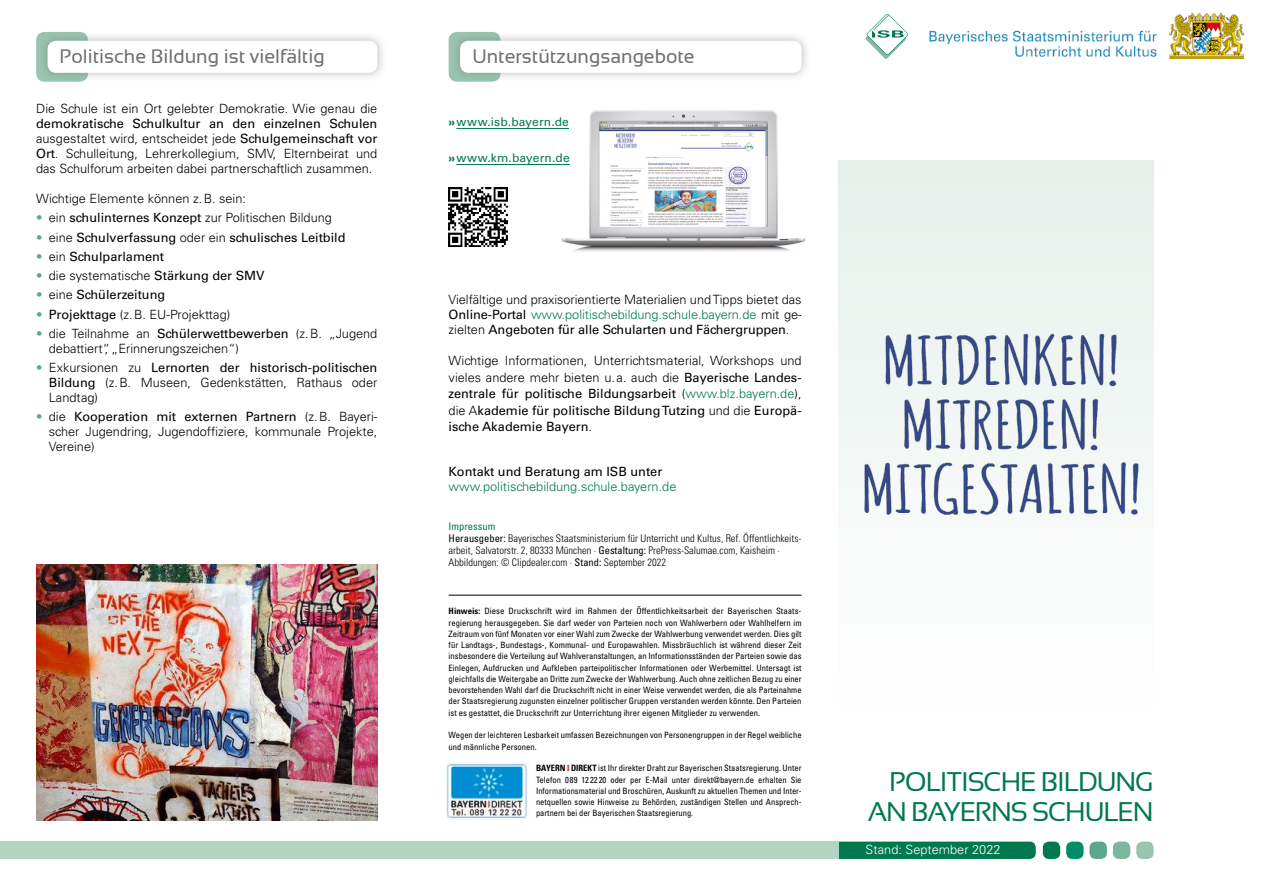
<style>
.page{position:relative;width:1263px;height:893px;background:#fff}
.page>*{position:absolute;margin:0;border:0;box-sizing:border-box;transform-origin:0 0}
.t1{font:27px/29.7px "Sansation";letter-spacing:-.04em;color:#00794d;text-align:right}
.t2{font:19.5px "Sansation";color:#6f6f6e}
.t3{font:300 12.75px/15px "Univers";color:#000;text-align:justify}
.t4{font:12.75px/16.5px "Univers";color:#000;text-align:justify}
.t5{font:300 12.75px "Univers";color:#00794d}
.t6{font:300 12.75px "Univers";color:#fff}
.t7{font:12px "Univers";letter-spacing:.015em;color:#00794d}
.t8{font:300 condensed 10.5px/12px "Univers";color:#000}
.t9{font:condensed 8.7px/11.2px "Univers";color:#000;text-align:justify}
.s1{font-weight:400}
.s2{color:#5da88b}
.s3{font-weight:300;color:#5da88b}
.s4{font-weight:300}
.s5{font-weight:700}
.s6{color:#00794d}
.s7{font-weight:300;color:#00794d}
.s8{font-weight:400;color:#00794d}
.s9{font-weight:700;color:#e10c13}
</style>
<div class="page">
<div style="left:36px;top:32px;width:52px;height:50px;background:#99c4b0;border-radius:9px"></div>
<div style="left:38px;top:31px;width:349px;height:52px;background:#6f6f6e;opacity:.5"></div>
<div style="left:48px;top:41px;width:329px;height:32px;background:#fff;border-radius:9px"></div>
<div style="left:450px;top:31px;width:361px;height:52px;background:#6f6f6e;opacity:.5"></div>
<div style="left:460px;top:41px;width:341px;height:32px;background:#fff;border-radius:9px"></div>
<hr style="left:456px;top:128px;width:113px;height:1px;background:#00794d">
<hr style="left:456px;top:164px;width:114px;height:1px;background:#00794d">
<img style="left:561px;top:110px;width:244px;height:141px">
<img style="left:449px;top:188px;width:58px;height:58px">
<div style="left:830px;top:842px;width:206px;height:17px;background:#00794d;border-radius:6px"></div>
<div style="left:0;top:842px;width:838px;height:17px;background:#b4d3c3"></div>
<div style="left:838px;top:161px;width:316px;height:545px;background:linear-gradient(to right,#f2f7f5,#f2f7f5)"></div>
<hr style="left:449px;top:595px;width:352px;height:1px;background:#000">
<img style="left:446px;top:762px;width:82px;height:57px">
<div style="left:1136px;top:842px;width:18px;height:17px;background:#99c4b0;border-radius:6px"></div>
<div style="left:1113px;top:842px;width:17px;height:17px;background:#7db69d;border-radius:6px"></div>
<div style="left:1089px;top:842px;width:18px;height:17px;background:#5da88b;border-radius:6px"></div>
<div style="left:1066px;top:842px;width:17px;height:17px;background:#008e69;border-radius:6px"></div>
<div style="left:1043px;top:842px;width:17px;height:17px;background:#00794d;border-radius:6px"></div>
<img style="left:857px;top:324px;width:289px;height:190px">
<img style="left:929px;top:14px;width:315px;height:45px">
<svg style="left:865px;top:14px;width:43px;height:45px"></svg>
<img style="left:36px;top:565px;width:341px;height:256px">
<h2 class="t2" style="left:60px;top:45px;width:267px">Politische Bildung ist vielfältig</h2>
<h3 class="t3" style="left:36px;top:101px;width:343px">Die Schule ist ein Ort gelebter Demokratie. Wie genau die</h3>
<p class="t3" style="left:36px;top:116px;width:343px"><span class="s1">demokratische Schulkultur an den einzelnen Schulen </span>ausgestaltet wird, entscheidet jede <span class="s1">Schulgemeinschaft vor Ort</span>. Schulleitung, Lehrerkollegium, SMV, Elternbeirat und das Schulforum arbeiten dabei partnerschaftlich zusammen.</p>
<h3 class="t3" style="left:36px;top:191px;width:211px">Wichtige Elemente können z.B. sein:</h3>
<h3 class="t3" style="left:36px;top:210px;width:297px"><span class="s2">•</span> ein <span class="s1">schulinternes Konzept</span> zur Politischen Bildung</h3>
<h3 class="t4" style="left:36px;top:229px;width:311px"><span class="s3">•</span> <span class="s4">eine</span> Schulverfassung <span class="s4">oder ein</span> schulisches Leitbild</h3>
<h3 class="t4" style="left:36px;top:248px;width:130px"><span class="s3">•</span> <span class="s4">ein</span> Schulparlament</h3>
<h3 class="t3" style="left:36px;top:268px;width:230px"><span class="s2">•</span> die systematische <span class="s1">Stärkung der SMV</span></h3>
<h3 class="t4" style="left:36px;top:287px;width:131px"><span class="s3">•</span> <span class="s4">eine</span> Schülerzeitung</h3>
<h3 class="t3" style="left:36px;top:307px;width:196px"><span class="s2">•</span> <span class="s1">Projekttage</span> (z.B. EU-Projekttag)</h3>
<h3 class="t3" style="left:49px;top:326px;width:330px;text-indent:-13px"><span class="s2">•</span> die Teilnahme an <span class="s1">Schülerwettbewerben</span> (z.B. „Jugend debattiert“, „Erinnerungszeichen“)</h3>
<h3 class="t3" style="left:49px;top:360px;width:330px;text-indent:-13px"><span class="s2">•</span> Exkursionen zu <span class="s1">Lernorten der historisch-politischen Bildung</span> (z.B. Museen, Gedenkstätten, Rathaus oder Landtag)</h3>
<h3 class="t3" style="left:49px;top:409px;width:330px;text-indent:-13px"><span class="s2">•</span> die <span class="s1">Kooperation mit externen Partnern</span> (z.B. Bayeri&shy;scher Jugendring, Jugendoffiziere, kommunale Projekte, Vereine)</h3>
<h2 class="t2" style="left:472px;top:45px;width:224px">Unterstützungsangebote</h2>
<h3 class="t7" style="left:449px;top:115px;width:122px"><span class="s5">»</span>www.isb.bayern.de</h3>
<h3 class="t7" style="left:449px;top:151px;width:123px"><span class="s5">»</span>www.km.bayern.de</h3>
<h3 class="t3" style="left:449px;top:292px;width:354px">Vielfältige und praxisorientierte Materialien und Tipps bietet das <span class="s1">Online-Portal</span> <span class="s6">www.politischebildung.schule.bayern.de</span> mit ge&shy;zielten <span class="s1">Angeboten für alle Schularten und Fächergruppen</span>.</h3>
<p class="t4" style="left:449px;top:352px;width:354px"><span class="s4">Wichtige Informationen, Unterrichtsmaterial, Workshops und vieles andere mehr bieten u. a. auch die</span> Bayerische Landes&shy;zentrale für politische Bildungsarbeit <span class="s4">(</span><span class="s7">www.blz.bayern.de</span><span class="s4">), die A</span>kademie für politische Bildung Tutzing <span class="s4">und die</span> Europä&shy;ische Akademie Bayern<span class="s4">.</span></p>
<h3 class="t4" style="left:449px;top:463px;width:215px">Kontakt und Beratung am ISB unter</h3>
<h3 class="t5" style="left:449px;top:479px;width:229px">www.politischebildung.schule.bayern.de</h3>
<p class="t8" style="left:449px;top:520px;width:354px"><span class="s8">Impressum<br></span><span class="s1">Herausgeber:</span> Bayerisches Staatsministerium für Unterricht und Kultus, Ref. Öffentlichkeits&shy;arbeit, Salvatorstr. 2, 80333 München · <span class="s1">Gestaltung:</span> PrePress-Salumae.com, Kaisheim · Abbildungen: © Clipdealer.com · <span class="s1">Stand:</span> September 2022</p>
<p class="t9" style="left:449px;top:606px;width:354px"><span class="s5">Hinweis:</span> Diese Druckschrift wird im Rahmen der Öffentlichkeitsarbeit der Bayerischen Staats&shy;regierung herausgegeben. Sie darf weder von Parteien noch von Wahlwerbern oder Wahlhelfern im Zeitraum von fünf Monaten vor einer Wahl zum Zwecke der Wahlwerbung verwendet werden. Dies gilt für Landtags-, Bundestags-, Kommunal- und Europawahlen. Missbräuchlich ist während dieser Zeit insbesondere die Verteilung auf Wahlveranstaltungen, an Informations ständen der Parteien sowie das Einlegen, Auf drucken und Aufkleben parteipolitischer Informa tionen oder Werbemittel. Untersagt ist gleichfalls die Weitergabe an Dritte zum Zwecke der Wahlwerbung. Auch ohne zeitlichen Bezug zu einer bevorstehenden Wahl darf die Druckschrift nicht in einer Weise verwendet werden, die als Par tei nahme der Staatsregierung zugunsten einzelner politischer Gruppen verstanden werden könnte. Den Parteien ist es gestattet, die Druckschrift zur Unterrichtung ihrer eigenen Mitglieder zu verwenden.</p>
<p class="t9" style="left:449px;top:729px;width:354px">Wegen der leichteren Lesbarkeit umfassen Bezeichnungen von Personengruppen in der Regel weibliche und männliche Personen.</p>
<p class="t9" style="left:536px;top:762px;width:267px"><span class="s5">BAYERN</span> <span class="s9">I</span> <span class="s5">DIREKT</span> ist Ihr direkter Draht zur Bayerischen Staats re gierung. Unter Telefon 0 89 12 22 20 oder per E-Mail unter direkt@bayern.de erhalten Sie Informa tionsmaterial und Broschüren, Auskunft zu aktuellen Themen und Inter&shy;net quellen sowie Hinweise zu Behörden, zuständigen Stellen und Ansprech&shy;partnern bei der Bayerischen Staats regierung.</p>
<h1 class="t1" style="left:868px;top:767px;width:287px">POLITISCHE BILDUNG<br>AN BAYERNS SCHULEN</h1>
<h3 class="t6" style="left:866px;top:842px;width:136px">Stand: September 2022</h3>
</div>
